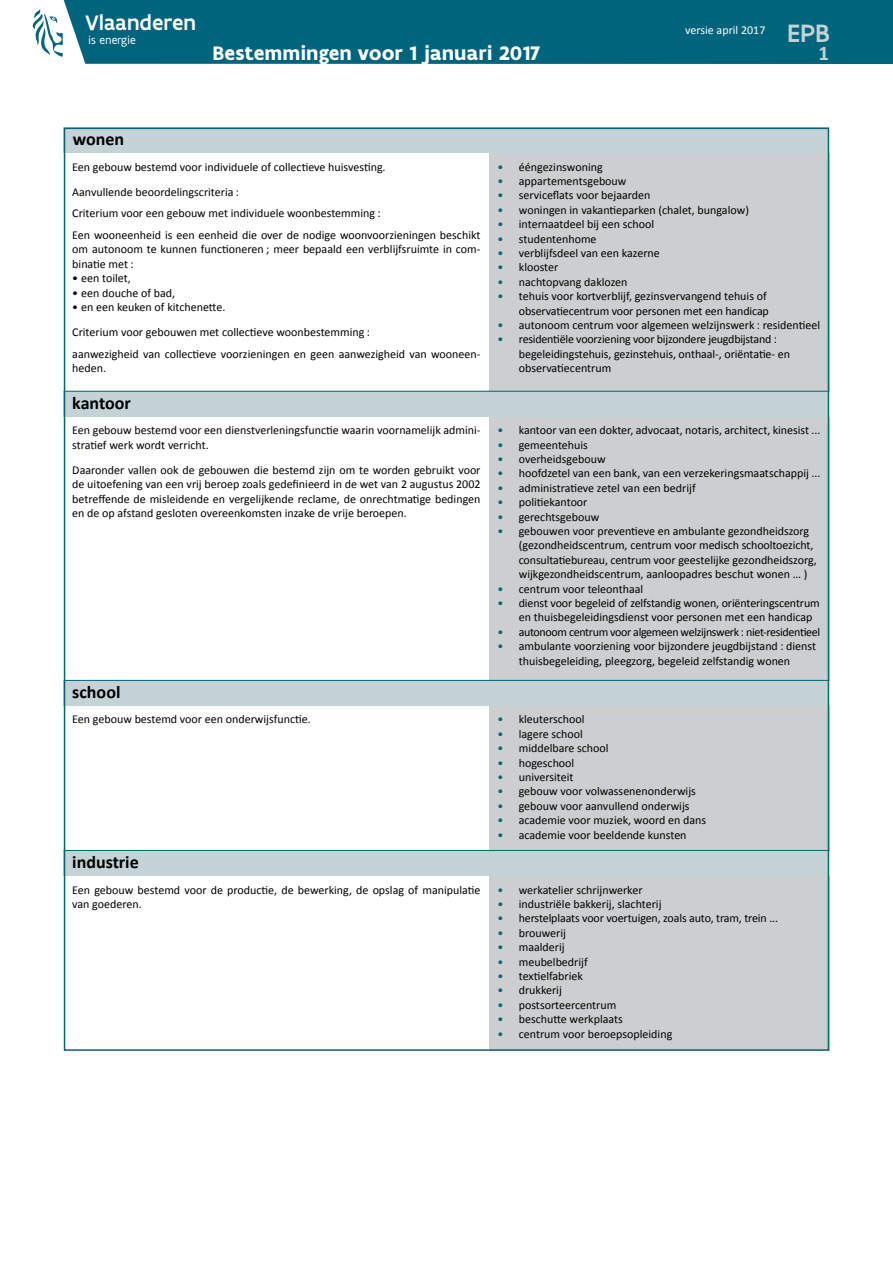
<style>
.page{position:relative;width:893px;height:1263px;background:#fff}
.page>*{position:absolute;margin:0;border:0;box-sizing:border-box;transform-origin:0 0}
.t1{font:500 27px "Flanders Art Sans";color:#c3d3d6}
.t2{font:500 22.5px "Flanders Art Sans";color:#fff}
.t3{font:700 21px "Flanders Art Sans";color:#fff}
.t4{font:700 21px "Calibri";color:#c3d3d6}
.t5{font:700 18px "Calibri";color:#000}
.t6{font:12px/14.4px "Calibri";color:#000}
.t7{font:12px "Calibri";letter-spacing:-.03em;color:#000}
.t8{font:12px "Calibri";color:#fff}
.t9{font:12px "Flanders Art Sans";color:#fff}
.s1{color:#00647b}
</style>
<div class="page">
<div style="left:64px;top:0;width:829px;height:64px;background:#00647c"></div>
<div style="left:489px;top:876px;width:340px;height:175px;background:#cdcecf"></div>
<div style="left:64px;top:850px;width:765px;height:26px;background:#c3d3d6"></div>
<div style="left:489px;top:706px;width:340px;height:144px;background:#cdcecf"></div>
<div style="left:64px;top:680px;width:765px;height:26px;background:#c3d3d6"></div>
<div style="left:489px;top:417px;width:340px;height:263px;background:#cdcecf"></div>
<div style="left:64px;top:391px;width:765px;height:26px;background:#c3d3d6"></div>
<div style="left:489px;top:153px;width:340px;height:238px;background:#cdcecf"></div>
<div style="left:64px;top:128px;width:765px;height:25px;background:#c3d3d6"></div>
<hr style="left:64px;top:391px;width:765px;height:1px;background:#00647b">
<hr style="left:64px;top:680px;width:765px;height:1px;background:#00647b">
<hr style="left:64px;top:850px;width:765px;height:1px;background:#00647b">
<svg style="left:32px;top:9px;width:31px;height:48px"></svg>
<h2 class="t2" style="left:85px;top:8px;width:112px">Vlaanderen</h2>
<p class="t9" style="left:88px;top:33px;width:49px">is energie</p>
<h3 class="t3" style="left:213px;top:39px;width:329px">Bestemmingen voor 1 januari 2017</h3>
<h3 class="t5" style="left:73px;top:128px;width:53px">wonen</h3>
<p class="t8" style="left:685px;top:22px;width:82px">versie april 2017</p>
<h1 class="t1" style="left:787px;top:16px;width:44px">EPB</h1>
<h3 class="t4" style="left:818px;top:39px;width:12px">1</h3>
<p class="t6" style="left:72px;top:154px;width:315px;line-height:25.2px">Een gebouw bestemd voor individuele of collectieve huisvesting.<br>Aanvullende beoordelingscriteria :</p>
<p class="t6" style="left:72px;top:203px;width:410px;line-height:21.6px">Criterium voor een gebouw met individuele woonbestemming :<br>Een wooneenheid is een eenheid die over de nodige woonvoorzieningen beschikt</p>
<p class="t6" style="left:72px;top:242px;width:410px">om autonoom te kunnen functioneren ; meer bepaald een verblijfsruimte in com&shy;binatie met :</p>
<p class="t6" style="left:72px;top:271px;width:60px">• een toilet,</p>
<p class="t6" style="left:72px;top:285px;width:104px">• een douche of bad,</p>
<p class="t6" style="left:72px;top:294px;width:299px;line-height:25.2px">• en een keuken of kitchenette.<br>Criterium voor gebouwen met collectieve woonbestemming :</p>
<p class="t6" style="left:72px;top:347px;width:410px">aanwezigheid van collectieve voorzieningen en geen aanwezigheid van wooneen&shy;heden.</p>
<h3 class="t5" style="left:72px;top:391px;width:60px">kantoor</h3>
<p class="t6" style="left:72px;top:423px;width:410px">Een gebouw bestemd voor een dienstverleningsfunctie waarin voornamelijk admini&shy;stratief werk wordt verricht.</p>
<p class="t6" style="left:72px;top:463px;width:410px;text-align:justify">Daaronder vallen ook de gebouwen die bestemd zijn om te worden gebruikt voor de uitoefening van een vrij beroep zoals gedefinieerd in de wet van 2 augustus 2002 betreffende de misleidende en vergelijkende reclame, de onrechtmatige bedingen en de op afstand gesloten overeenkomsten inzake de vrije beroepen.</p>
<h3 class="t5" style="left:72px;top:681px;width:50px">school</h3>
<p class="t6" style="left:498px;top:159px;width:107px"><span class="s1">•</span> ééngezinswoning</p>
<p class="t6" style="left:498px;top:174px;width:130px"><span class="s1">•</span> appartementsgebouw</p>
<p class="t6" style="left:498px;top:188px;width:154px"><span class="s1">•</span> serviceflats voor bejaarden</p>
<p class="t6" style="left:498px;top:203px;width:253px"><span class="s1">•</span> woningen in vakantieparken (chalet, bungalow)</p>
<p class="t6" style="left:498px;top:217px;width:158px"><span class="s1">•</span> internaatdeel bij een school</p>
<p class="t6" style="left:498px;top:231px;width:100px"><span class="s1">•</span> studentenhome</p>
<p class="t6" style="left:498px;top:246px;width:164px"><span class="s1">•</span> verblijfsdeel van een kazerne</p>
<p class="t6" style="left:498px;top:260px;width:62px"><span class="s1">•</span> klooster</p>
<p class="t6" style="left:498px;top:275px;width:131px"><span class="s1">•</span> nachtopvang daklozen</p>
<p class="t6" style="left:498px;top:289px;width:273px;text-align:right"><span class="s1">•</span> tehuis voor kortverblijf, gezinsvervangend tehuis of observatiecentrum voor personen met een handicap</p>
<p class="t6" style="left:498px;top:318px;width:324px"><span class="s1">•</span> autonoom centrum voor algemeen welzijnswerk : residentieel</p>
<p class="t6" style="left:519px;top:332px;width:273px;text-indent:-21px"><span class="s1">•</span> residentiële voorziening voor bijzondere jeugdbijstand : begeleidingstehuis, gezinstehuis, onthaal-, oriëntatie- en observatiecentrum</p>
<p class="t6" style="left:497px;top:423px;width:325px"><span class="s1">•</span> kantoor van een dokter, advocaat, notaris, architect, kinesist ...</p>
<p class="t6" style="left:497px;top:437px;width:92px"><span class="s1">•</span> gemeentehuis</p>
<p class="t6" style="left:497px;top:452px;width:110px"><span class="s1">•</span> overheidsgebouw</p>
<p class="t6" style="left:497px;top:466px;width:325px"><span class="s1">•</span> hoofdzetel van een bank, van een verzekeringsmaatschappij ...</p>
<p class="t6" style="left:497px;top:481px;width:200px"><span class="s1">•</span> administratieve zetel van een bedrijf</p>
<p class="t6" style="left:497px;top:495px;width:91px"><span class="s1">•</span> politiekantoor</p>
<p class="t6" style="left:497px;top:509px;width:103px"><span class="s1">•</span> gerechtsgebouw</p>
<p class="t6" style="left:519px;top:524px;width:300px;text-indent:-21px"><span class="s1">•</span> gebouwen voor preventieve en ambulante gezondheidszorg (gezondheidscentrum, centrum voor medisch schooltoezicht, consultatiebureau, centrum voor geestelijke gezondheidszorg, wijkgezondheidscentrum, aanloopadres beschut wonen … )</p>
<p class="t6" style="left:497px;top:581px;width:147px"><span class="s1">•</span> centrum voor teleonthaal</p>
<p class="t6" style="left:519px;top:596px;width:302px;text-indent:-21px"><span class="s1">•</span> dienst voor begeleid of zelfstandig wonen, oriënteringscentrum en thuisbegeleidingsdienst voor personen met een handicap</p>
<p class="t7" style="left:497px;top:624px;width:324px"><span class="s1">•</span> autonoom centrum voor algemeen welzijnswerk : niet-residentieel</p>
<p class="t6" style="left:497px;top:639px;width:320px;text-align:center"><span class="s1">•</span> ambulante voorziening voor bijzondere jeugdbijstand : dienst thuisbegeleiding, pleegzorg, begeleid zelfstandig wonen</p>
<p class="t6" style="left:72px;top:712px;width:240px">Een gebouw bestemd voor een onderwijsfunctie.</p>
<p class="t6" style="left:497px;top:712px;width:89px"><span class="s1">•</span> kleuterschool</p>
<p class="t6" style="left:497px;top:727px;width:87px"><span class="s1">•</span> lagere school</p>
<p class="t6" style="left:497px;top:741px;width:113px"><span class="s1">•</span> middelbare school</p>
<p class="t6" style="left:497px;top:755px;width:78px"><span class="s1">•</span> hogeschool</p>
<p class="t6" style="left:497px;top:770px;width:77px"><span class="s1">•</span> universiteit</p>
<p class="t6" style="left:497px;top:784px;width:200px"><span class="s1">•</span> gebouw voor volwassenenonderwijs</p>
<p class="t6" style="left:497px;top:799px;width:194px"><span class="s1">•</span> gebouw voor aanvullend onderwijs</p>
<p class="t6" style="left:497px;top:813px;width:210px"><span class="s1">•</span> academie voor muziek, woord en dans</p>
<p class="t6" style="left:497px;top:827px;width:191px"><span class="s1">•</span> academie voor beeldende kunsten</p>
<h3 class="t5" style="left:72px;top:851px;width:68px">industrie</h3>
<p class="t6" style="left:72px;top:882px;width:410px">Een gebouw bestemd voor de productie, de bewerking, de opslag of manipulatie van goederen.</p>
<p class="t6" style="left:497px;top:882px;width:146px"><span class="s1">•</span> werkatelier schrijnwerker</p>
<p class="t6" style="left:497px;top:897px;width:166px"><span class="s1">•</span> industriële bakkerij, slachterij</p>
<p class="t6" style="left:497px;top:911px;width:282px"><span class="s1">•</span> herstelplaats voor voertuigen, zoals auto, tram, trein ...</p>
<p class="t6" style="left:497px;top:925px;width:70px"><span class="s1">•</span> brouwerij</p>
<p class="t6" style="left:497px;top:940px;width:69px"><span class="s1">•</span> maalderij</p>
<p class="t6" style="left:497px;top:954px;width:92px"><span class="s1">•</span> meubelbedrijf</p>
<p class="t6" style="left:497px;top:969px;width:87px"><span class="s1">•</span> textielfabriek</p>
<p class="t6" style="left:497px;top:983px;width:66px"><span class="s1">•</span> drukkerij</p>
<p class="t6" style="left:497px;top:997px;width:120px"><span class="s1">•</span> postsorteercentrum</p>
<p class="t6" style="left:497px;top:1012px;width:127px"><span class="s1">•</span> beschutte werkplaats</p>
<p class="t6" style="left:497px;top:1026px;width:176px"><span class="s1">•</span> centrum voor beroepsopleiding</p>
</div>
